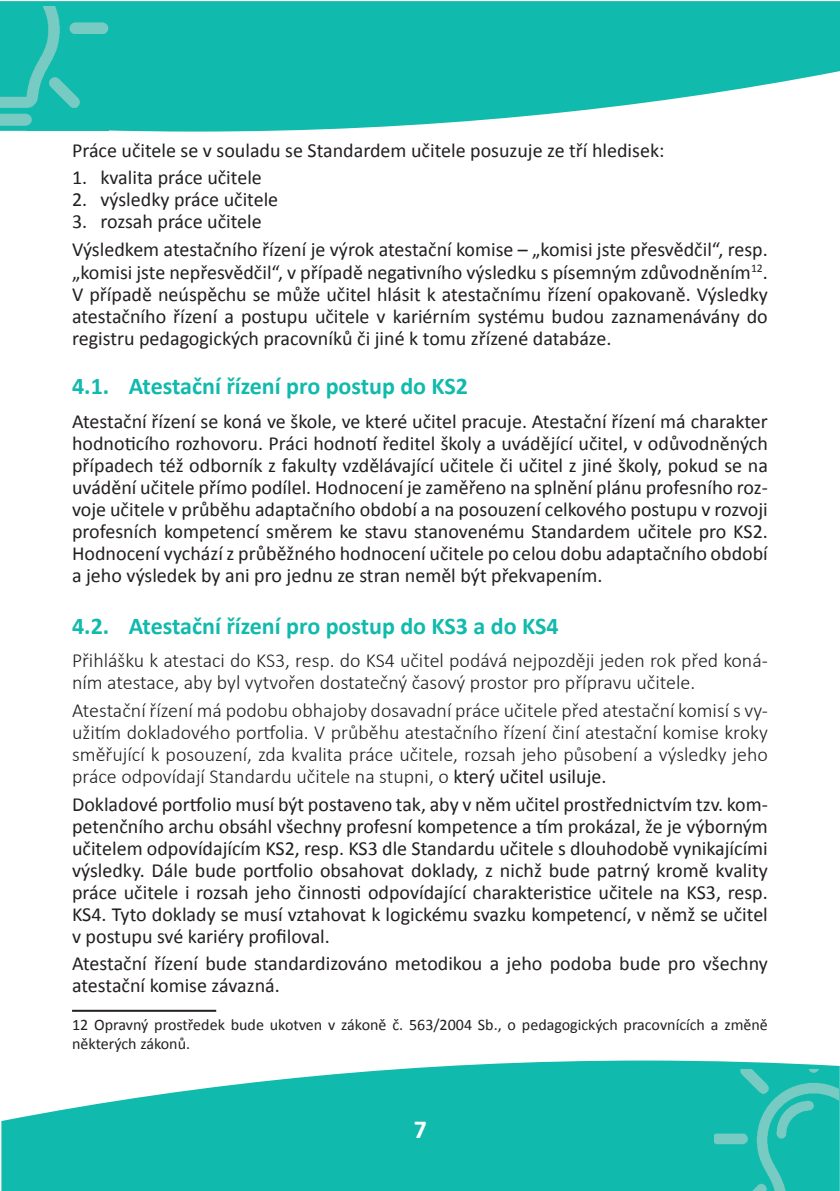
<style>
.page{position:relative;width:840px;height:1191px;background:#fff}
.page>*{position:absolute;margin:0;border:0;box-sizing:border-box;transform-origin:0 0}
.t1{font:700 26px "Calibri";color:#fff}
.t2{font:700 24px "Calibri";color:#10baac}
.Normální1{font:20px/22px "Calibri";color:#231f20;text-align:justify}
.Normální1-2{font:300 20px/22px "Calibri";color:#231f20}
.t3{font:16px/19.2px "Calibri";color:#231f20}
.s1{font-weight:400}
</style>
<div class="page">
<svg style="left:0;top:1px;width:839px;height:131px;background:#31c3b7"></svg>
<img style="left:0;top:6px;width:109px;height:124px">
<svg style="left:1px;top:1060px;width:838px;height:131px;background:#32c3b7"></svg>
<img style="left:714px;top:1069px;width:124px;height:122px">
<hr style="left:72px;top:1009px;width:144px;height:2px;background:#231f20">
<p class="Normální1" style="left:72px;top:139px;width:593px">Práce učitele se v souladu se Standardem učitele posuzuje ze tří hledisek:</p>
<p class="Normální1" style="left:72px;top:167px;width:191px">1. kvalita práce učitele</p>
<p class="Normální1" style="left:72px;top:189px;width:207px">2. výsledky práce učitele</p>
<p class="Normální1" style="left:72px;top:211px;width:191px">3. rozsah práce učitele</p>
<p class="Normální1" style="left:72px;top:239px;width:697px">Výsledkem atestačního řízení je výrok atestační komise – „komisi jste přesvědčil“, resp. „komisi jste nepřesvědčil“, v případě negativního výsledku s písemným zdůvodněním<sup>12</sup>.<br>V případě neúspěchu se může učitel hlásit k atestačnímu řízení opakovaně. Výsledky atestačního řízení a postupu učitele v kariérním systému budou zaznamenávány do registru pedagogických pracovníků či jiné k tomu zřízené databáze.</p>
<p class="t2" style="left:72px;top:371px;width:397px">4.1. Atestační řízení pro postup do KS2</p>
<p class="Normální1" style="left:72px;top:410px;width:697px">Atestační řízení se koná ve škole, ve které učitel pracuje. Atestační řízení má charakter hodnoticího rozhovoru. Práci hodnotí ředitel školy a uvádějící učitel, v odůvodněných případech též odborník z fakulty vzdělávající učitele či učitel z jiné školy, pokud se na uvádění učitele přímo podílel. Hodnocení je zaměřeno na splnění plánu profesního roz&shy;voje učitele v průběhu adaptačního období a na posouzení celkového postupu v rozvoji profesních kompetencí směrem ke stavu stanovenému Standardem učitele pro KS2.<br>Hodnocení vychází z průběžného hodnocení učitele po celou dobu adaptačního období a jeho výsledek by ani pro jednu ze stran neměl být překvapením.</p>
<p class="t2" style="left:72px;top:610px;width:487px">4.2. Atestační řízení pro postup do KS3 a do KS4</p>
<p class="Normální1-2" style="left:72px;top:649px;width:697px">Přihlášku k atestaci do KS3, resp. do KS4 učitel podává nejpozději jeden rok před koná&shy;ním atestace, aby byl vytvořen dostatečný časový prostor pro přípravu učitele.</p>
<p class="Normální1-2" style="left:72px;top:699px;width:697px;text-align:justify">Atestační řízení má podobu obhajoby dosavadní práce učitele před atestační komisí s vy&shy;užitím dokladového portfolia. V průběhu atestačního řízení činí atestační komise kroky směřující k posouzení, zda kvalita práce učitele, rozsah jeho působení a výsledky jeho práce odpovídají Standardu učitele na stupni, o <span class="s1">který učitel usiluje.</span></p>
<p class="Normální1" style="left:72px;top:793px;width:697px">Dokladové portfolio musí být postaveno tak, aby v něm učitel prostřednictvím tzv. kom&shy;petenčního archu obsáhl všechny profesní kompetence a tím prokázal, že je výborným učitelem odpovídajícím KS2, resp. KS3 dle Standardu učitele s dlouhodobě vynikajícími výsledky. Dále bude portfolio obsahovat doklady, z nichž bude patrný kromě kvality práce učitele i rozsah jeho činnosti odpovídající charakteristice učitele na KS3, resp.<br>KS4. Tyto doklady se musí vztahovat k logickému svazku kompetencí, v němž se učitel v postupu své kariéry profiloval.</p>
<p class="Normální1" style="left:72px;top:952px;width:697px">Atestační řízení bude standardizováno metodikou a jeho podoba bude pro všechny atestační komise závazná.</p>
<p class="t3" style="left:72px;top:1015px;width:697px">12 Opravný prostředek bude ukotven v zákoně č. 563/2004 Sb., o pedagogických pracovnících a změně některých zákonů.</p>
<h1 class="t1" style="left:414px;top:1113px;width:15px">7</h1>
</div>
